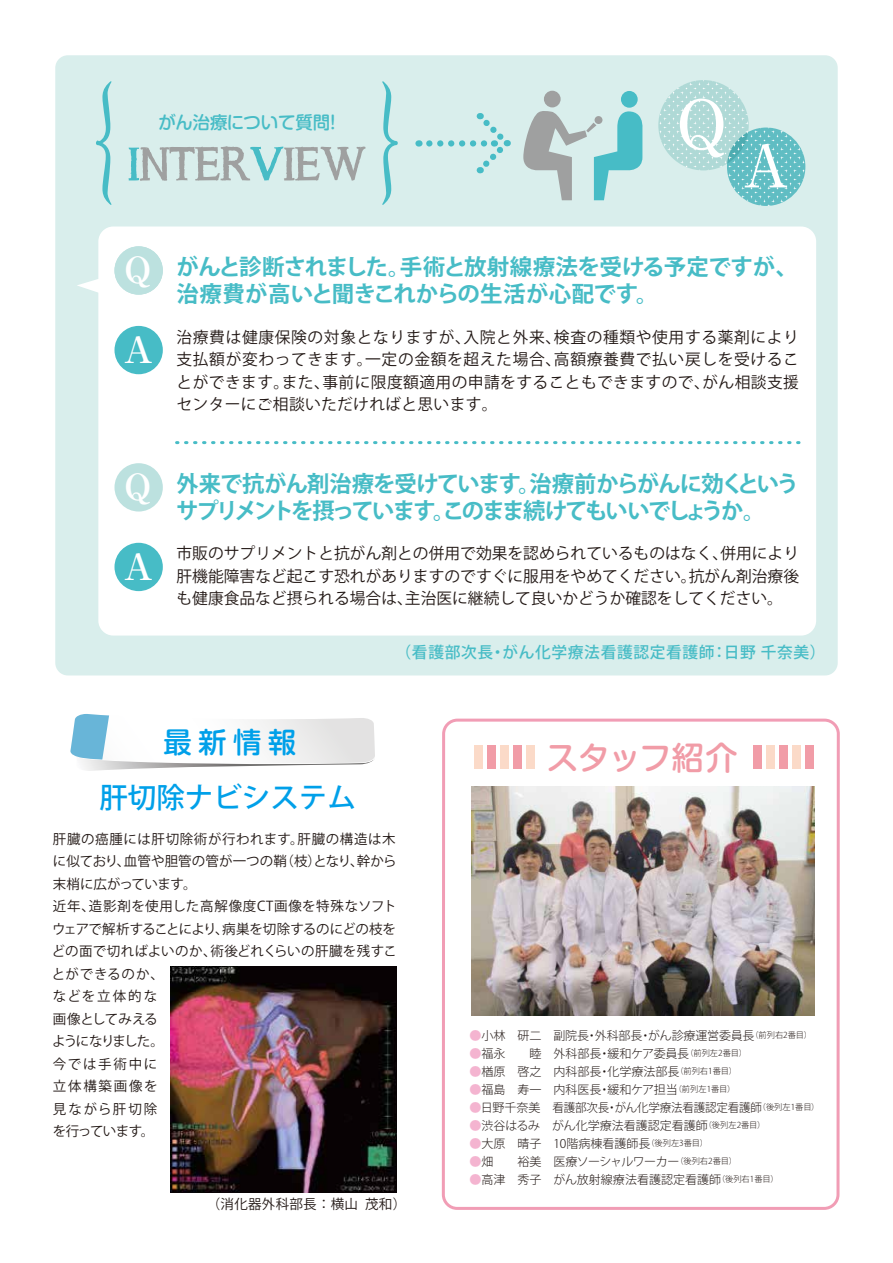
<style>
.page{position:relative;width:893px;height:1263px;background:#fff}
.page>*{position:absolute;margin:0;border:0;box-sizing:border-box;transform-origin:0 0}
.t1{font:500 67.35px "Ryumin Pro";color:#fff}
.t2{font:500 58.35px "Ryumin Pro";color:#fff}
.t3{font:700 36px "Ryumin Pro";color:#fff}
.t4{font:500 32.1px "Shin M Go Pro";letter-spacing:-.03em;color:#f19ca7}
.t5{font:500 28.5px "Koz Go Pro";color:#00a0e9}
.t6{font:500 28.5px "Shin M Go Pro";color:#00a0e9}
.t7{font:700 22.5px/27px "Koz Go Pro";letter-spacing:-.07em;color:#47bcc6}
.t8{font:700 22.35px/27px "Koz Go Pro";letter-spacing:-.025em;color:#47bcc6}
.t9{font:500 17.7px "Shin M Go Pro";letter-spacing:-.01em;color:#47bcc6}
.t10{font:15.75px/22.5px "Koz Go Pro";letter-spacing:.01em;color:#221815;text-align:justify}
.t11{font:500 15.75px "Koz Go Pro";letter-spacing:.04em;color:#47bcc6}
.t12{font:13.5px/22.5px "Koz Go Pro";letter-spacing:.02em;color:#221815}
.t13{font:300 12px "Koz Go Pro";color:#221815}
.t14{font:300 12px "Koz Go Pro";letter-spacing:-.05em;color:#221815}
.s1{font-family:"Ryumin Pro";font-size:36px;color:#fff}
.s2{color:#f4b4d0}
.s3{font-size:8.25px}
</style>
<div class="page">
<div style="left:55px;top:55px;width:783px;height:620px;background:#d9eeec;border-radius:13px"></div>
<div style="left:98px;top:227px;width:718px;height:408px;background:#fff;border-radius:15px"></div>
<svg style="left:96px;top:81px;width:16px;height:124px"></svg>
<svg style="left:382px;top:81px;width:16px;height:124px"></svg>
<div style="left:621px;top:91px;width:17px;height:17px;background:#47bcc6;border-radius:50%"></div>
<div style="left:544px;top:91px;width:17px;height:16px;background:#9fa0a0;border-radius:50%"></div>
<svg style="left:523px;top:111px;width:120px;height:89px"></svg>
<div style="left:595px;top:116px;width:7px;height:8px;background:#9fa0a0;border-radius:50%"></div>
<svg style="left:429px;top:113px;width:82px;height:61px"></svg>
<svg style="left:658px;top:80px;width:91px;height:90px;background:#b3dbd8"></svg>
<svg style="left:727px;top:128px;width:78px;height:78px;background:#69c0c6"></svg>
<svg style="left:128px;top:146px;width:238px;height:35px"></svg>
<svg style="left:77px;top:276px;width:22px;height:19px"></svg>
<div style="left:114px;top:326px;width:49px;height:48px;background:#47bcc6;border-radius:50%"></div>
<svg style="left:177px;top:441px;width:622px;height:3px"></svg>
<div style="left:114px;top:246px;width:49px;height:49px;background:#bce1df;border-radius:50%"></div>
<div style="left:114px;top:543px;width:49px;height:48px;background:#47bcc6;border-radius:50%"></div>
<div style="left:114px;top:463px;width:49px;height:48px;background:#bce1df;border-radius:50%"></div>
<div style="left:442px;top:719px;width:398px;height:491px;border:3px solid #f19db5;border-radius:14px"></div>
<svg style="left:70px;top:714px;width:305px;height:57px"></svg>
<div style="left:753px;top:746px;width:9px;height:23px;background:#f19ca7"></div>
<div style="left:766px;top:746px;width:9px;height:23px;background:#fbdac8"></div>
<div style="left:779px;top:746px;width:9px;height:23px;background:#f19ca7"></div>
<div style="left:806px;top:746px;width:8px;height:23px;background:#f19ca7"></div>
<div style="left:792px;top:746px;width:9px;height:23px;background:#fbdac8"></div>
<div style="left:487px;top:746px;width:9px;height:23px;background:#f19ca7"></div>
<div style="left:500px;top:746px;width:9px;height:23px;background:#fbdac8"></div>
<div style="left:513px;top:746px;width:9px;height:23px;background:#f19ca7"></div>
<div style="left:474px;top:746px;width:8px;height:23px;background:#fbdac8"></div>
<div style="left:526px;top:746px;width:9px;height:23px;background:#fbdac8"></div>
<img style="left:472px;top:786px;width:342px;height:230px">
<img style="left:171px;top:967px;width:225px;height:225px">
<p class="t9" style="left:159px;top:108px;width:184px">がん治療について質問！</p>
<h1 class="t1" style="left:668px;top:71px;width:69px">Ｑ</h1>
<h2 class="t2" style="left:742px;top:120px;width:49px">A</h2>
<h3 class="t8" style="left:177px;top:255px;width:623px;text-indent:-57px"><span class="s1">Ｑ</span> がんと診断されました。手術と放射線療法を受ける予定ですが、治療費が高いと聞きこれからの生活が心配です。</h3>
<h3 class="t3" style="left:124px;top:321px;width:31px">A</h3>
<p class="t10" style="left:177px;top:326px;width:624px">治療費は健康保険の対象となりますが、入院と外来、検査の種類や使用する薬剤により支払額が変わってきます。一定の金額を超えた場合、高額療養費で払い戻しを受けることができます。また、事前に限度額適用の申請をすることもできますので、がん相談支援センターにご相談いただければと思います。</p>
<h3 class="t7" style="left:176px;top:472px;width:624px;text-indent:-56px"><span class="s1">Ｑ</span> 外来で抗がん剤治療を受けています。治療前からがんに効くというサプリメントを摂っています。このまま続けてもいいでしょうか。</h3>
<h3 class="t3" style="left:124px;top:538px;width:31px">A</h3>
<p class="t10" style="left:177px;top:543px;width:624px">市販のサプリメントと抗がん剤との併用で効果を認められているものはなく、併用により肝機能障害など起こす恐れがありますのですぐに服用をやめてください。抗がん剤治療後も健康食品など摂られる場合は、主治医に継続して良いかどうか確認をしてください。</p>
<p class="t11" style="left:396px;top:642px;width:432px">（看護部次長・がん化学療法看護認定看護師：日野 千奈美）</p>
<h3 class="t6" style="left:164px;top:719px;width:134px">最新情報</h3>
<h3 class="t5" style="left:99px;top:780px;width:258px">肝切除ナビシステム</h3>
<p class="t12" style="left:52px;top:828px;width:347px">肝臓の癌腫には肝切除術が行われます。肝臓の構造は木に似ており、血管や胆管の管が一つの鞘（枝）となり、幹から末梢に広がっています。<br>近年、造影剤を使用した高解像度CT画像を特殊なソフトウェアで解析することにより、病巣を切除するのにどの枝をどの面で切ればよいのか、術後どれくらいの肝臓を残すことができるのか、<br>などを立体的な<br>画像としてみえる<br>ようになりました。<br>今では手術中に<br>立体構築画像を<br>見ながら肝切除<br>を行っています。</p>
<p class="t12" style="left:207px;top:1193px;width:201px">（消化器外科部長：横山 茂和）</p>
<h3 class="t4" style="left:547px;top:732px;width:193px">スタッフ紹介</h3>
<p class="t13" style="left:469px;top:1027px;width:344px"><span class="s2">●</span>小林　研二 副院長・外科部長・がん診療運営委員長<span class="s3">（前列右2番目）</span></p>
<p class="t13" style="left:469px;top:1045px;width:279px"><span class="s2">●</span>福永　　睦 外科部長・緩和ケア委員長<span class="s3">（前列左2番目）</span></p>
<p class="t13" style="left:469px;top:1063px;width:269px"><span class="s2">●</span>楢原　啓之 内科部長・化学療法部長<span class="s3">（前列右1番目）</span></p>
<p class="t13" style="left:469px;top:1081px;width:268px"><span class="s2">●</span>福島　寿一 内科医長・緩和ケア担当<span class="s3">（前列左1番目）</span></p>
<p class="t13" style="left:469px;top:1099px;width:352px"><span class="s2">●</span>日野千奈美 看護部次長・がん化学療法看護認定看護師<span class="s3">（後列左1番目）</span></p>
<p class="t13" style="left:469px;top:1117px;width:298px"><span class="s2">●</span>渋谷はるみ がん化学療法看護認定看護師<span class="s3">（後列左2番目）</span></p>
<p class="t13" style="left:469px;top:1135px;width:240px"><span class="s2">●</span>大原　晴子 10階病棟看護師長<span class="s3">（後列左3番目）</span></p>
<p class="t14" style="left:469px;top:1153px;width:269px"><span class="s2">●</span>畑　　裕美 医療ソーシャルワーカー<span class="s3">（後列右2番目）</span></p>
<p class="t13" style="left:469px;top:1171px;width:311px"><span class="s2">●</span>高津　秀子　がん放射線療法看護認定看護師<span class="s3">（後列右1番目）</span></p>
</div>
